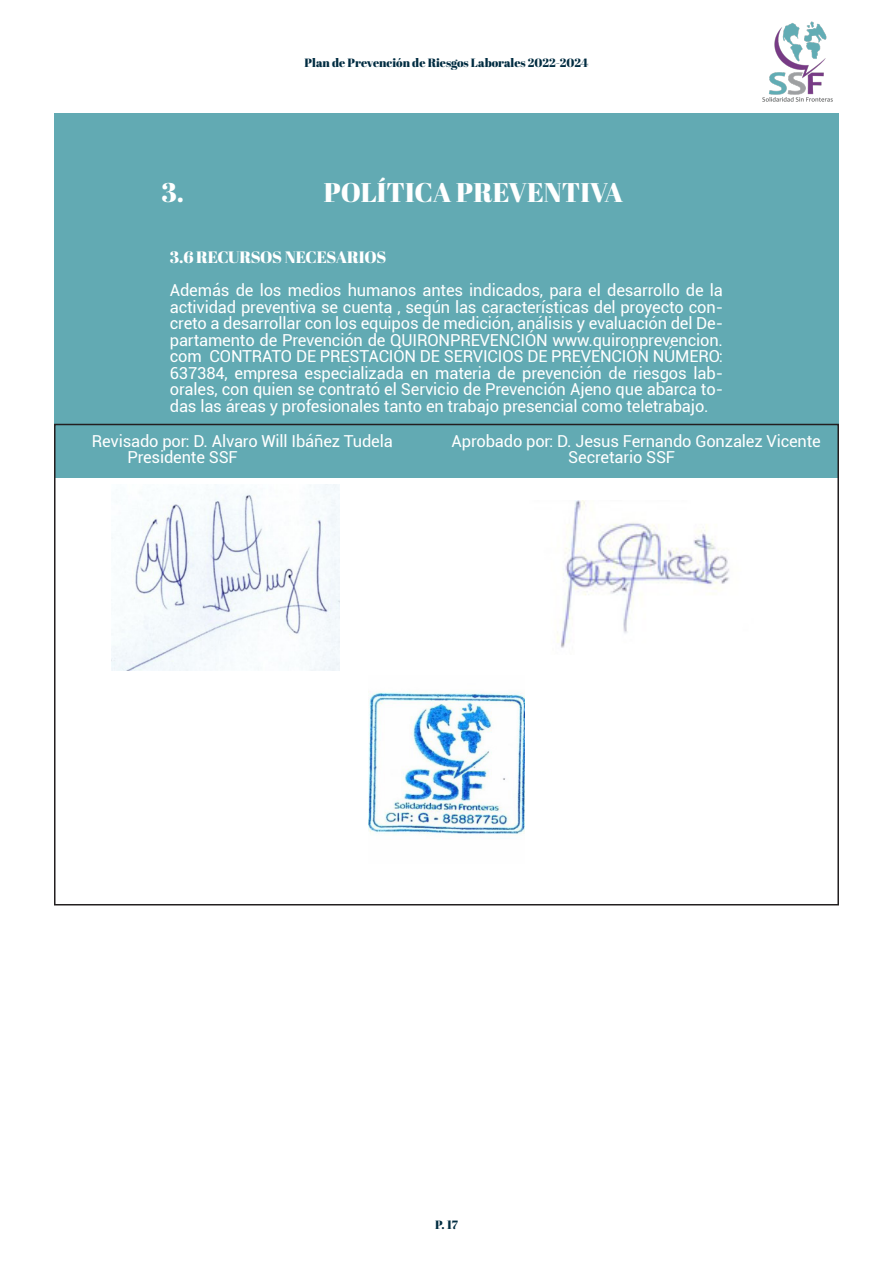
<style>
.page{position:relative;width:893px;height:1263px;background:#fff}
.page>*{position:absolute;margin:0;border:0;box-sizing:border-box;transform-origin:0 0}
.t1{font:27px "Abril Fatface";color:#fff}
.t2{font:16.5px/16.5px "Roboto";letter-spacing:-.01em;color:#fff;text-align:justify}
.t3{font:16.5px "Abril Fatface";letter-spacing:-.02em;color:#fff}
.t4{font:12px "Abril Fatface";color:#002c41}
</style>
<div class="page">
<div style="left:54px;top:113px;width:785px;height:365px;background:#62aab3"></div>
<img style="left:762px;top:21px;width:71px;height:81px">
<img style="left:112px;top:485px;width:227px;height:185px">
<img style="left:557px;top:501px;width:173px;height:147px">
<img style="left:369px;top:691px;width:155px;height:144px">
<div style="left:54px;top:424px;width:785px;height:481px;border:2px solid #231f20"></div>
<p class="t4" style="left:305px;top:54px;width:285px">Plan de Prevención de Riesgos Laborales 2022-2024</p>
<p class="t1" style="left:161px;top:173px;width:24px">3.</p>
<p class="t1" style="left:324px;top:173px;width:301px">POLÍTICA PREVENTIVA</p>
<p class="t3" style="left:170px;top:246px;width:218px">3.6 RECURSOS NECESARIOS</p>
<p class="t2" style="left:170px;top:281px;width:555px">Además de los medios humanos antes indicados, para el desarrollo de la actividad preventiva se cuenta , según las características del proyecto con&shy;creto a desarrollar con los equipos de medición, análisis y evaluación del De&shy;partamento de Prevención de QUIRONPREVENCIÓN www.quironprevencion. com CONTRATO DE PRESTACIÓN DE SERVICIOS DE PREVENCIÓN NÚMERO:<br>637384, empresa especializada en materia de prevención de riesgos lab&shy;orales, con quien se contrató el Servicio de Prevención Ajeno que abarca to&shy;das las áreas y profesionales tanto en trabajo presencial como teletrabajo.</p>
<p class="t2" style="left:92px;top:432px;width:302px">Revisado por: D. Alvaro Will Ibáñez Tudela</p>
<p class="t2" style="left:452px;top:432px;width:371px">Aprobado por: D. Jesus Fernando Gonzalez Vicente</p>
<p class="t2" style="left:127px;top:449px;width:112px">Presidente SSF</p>
<p class="t2" style="left:568px;top:449px;width:108px">Secretario SSF</p>
<p class="t4" style="left:435px;top:1216px;width:24px">P. 17</p>
</div>
